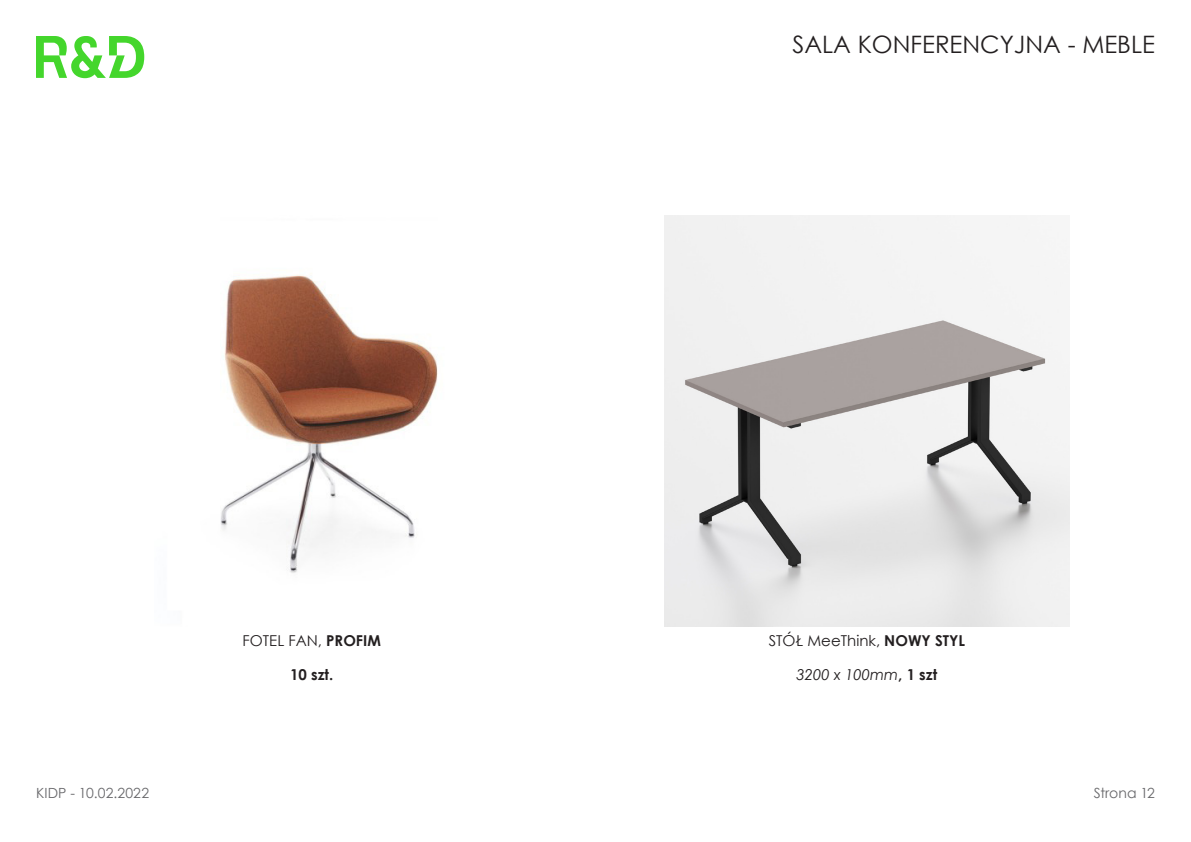
<style>
.page{position:relative;width:1191px;height:842px;background:#fff}
.page>*{position:absolute;margin:0;border:0;box-sizing:border-box;transform-origin:0 0}
.t1{font:24px "Century Gothic";color:#231f20}
.t2{font:15px "Century Gothic";color:#231f20}
.t3{font:italic 15px "Century Gothic";color:#231f20}
.t4{font:700 15px "Century Gothic";color:#231f20}
.t5{font:14px "Century Gothic";letter-spacing:.005em;color:#67676a}
.s1{font-weight:700}
.s2{font-weight:700;font-style:normal}
</style>
<div class="page">
<svg style="left:36px;top:36px;width:108px;height:42px"></svg>
<img style="left:220px;top:275px;width:218px;height:298px">
<img style="left:664px;top:215px;width:405px;height:411px">
<p class="t2" style="left:243px;top:630px;width:140px">FOTEL FAN, <span class="s1">PROFIM</span></p>
<p class="t4" style="left:290px;top:663px;width:45px">10 szt.</p>
<p class="t1" style="left:792px;top:28px;width:364px">SALA KONFERENCYJNA - MEBLE</p>
<p class="t2" style="left:768px;top:630px;width:198px">STÓŁ MeeThink, <span class="s1">NOWY STYL</span></p>
<p class="t3" style="left:796px;top:664px;width:142px">3200 x 100mm<span class="s2">, 1 szt</span></p>
<p class="t5" style="left:36px;top:784px;width:115px">KIDP - 10.02.2022</p>
<p class="t5" style="left:1093px;top:784px;width:63px">Strona 12</p>
</div>
